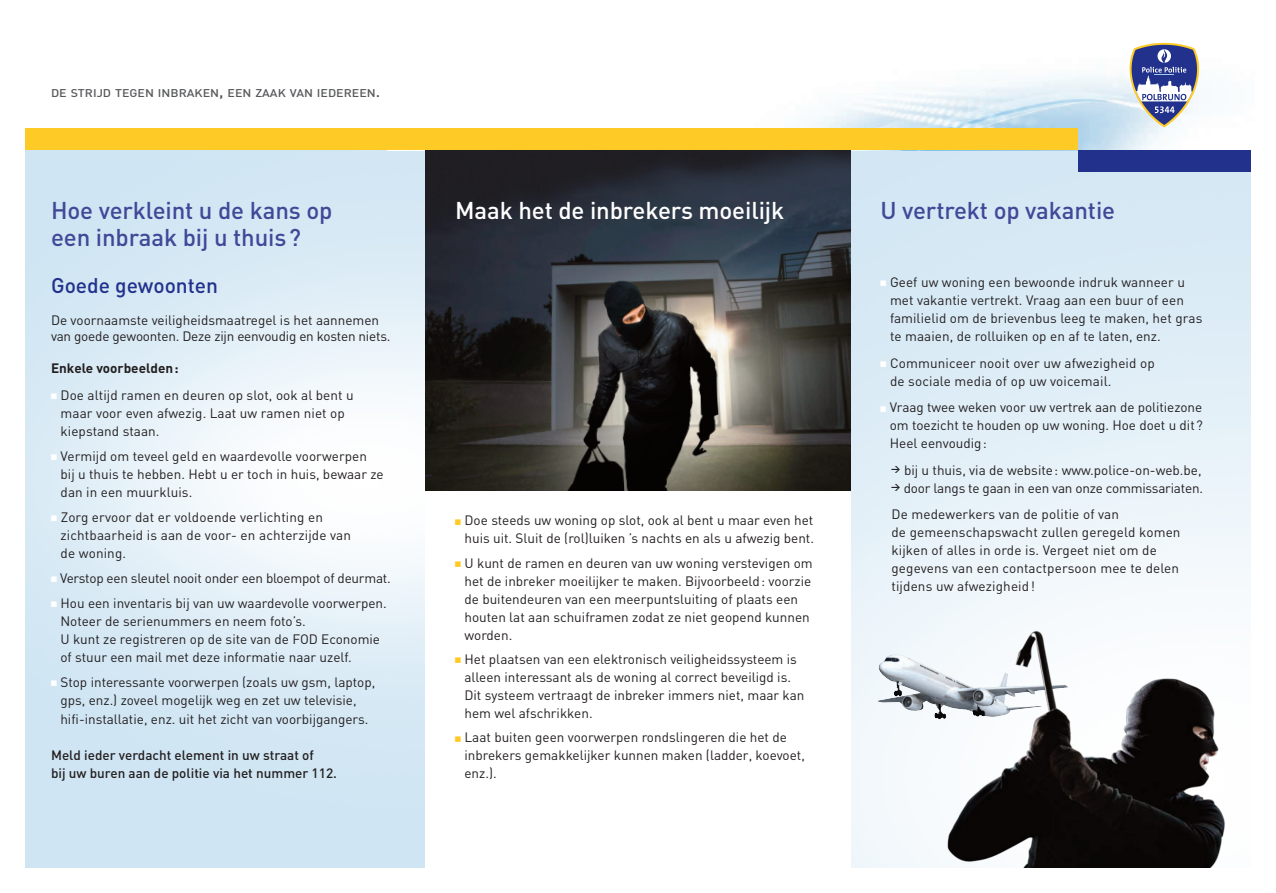
<style>
.page{position:relative;width:1276px;height:893px;background:#fff}
.page>*{position:absolute;margin:0;border:0;box-sizing:border-box;transform-origin:0 0}
.t1{font:500 24px/27px "DIN";letter-spacing:-.005em;color:#404998}
.t2{font:500 24px "DIN";letter-spacing:-.005em;color:#fff}
.t3{font:500 21px "DIN";color:#22328c}
.t4{font:13.5px/18px "DIN";color:#231f20}
.t5{font:500 13.5px/18.3px "DIN";color:#231f20}
.t6{font:13.5px "DIN";letter-spacing:-.02em;color:#231f20}
.t7{font:700 13.5px "DIN";color:#231f20}
.t8{font:500 11.1px "DIN";color:#57585a;scale:1.11 1}
.s1{font-size:14.85px}
.s2{color:#fff}
.s3{color:#fecb26}
</style>
<div class="page">
<img style="left:850px;top:150px;width:400px;height:717px">
<img style="left:877px;top:654px;width:56px;height:65px">
<img style="left:933px;top:619px;width:297px;height:248px">
<img style="left:737px;top:42px;width:463px;height:108px">
<svg style="left:1119px;top:43px;width:80px;height:92px"></svg>
<div style="left:26px;top:129px;width:1052px;height:21px;background:#fecb26"></div>
<div style="left:1078px;top:150px;width:172px;height:21px;background:#22328c"></div>
<img style="left:425px;top:150px;width:425px;height:340px">
<p class="t8" style="left:51px;top:86px;width:298px">DE STRIJD TEGEN INBRAKEN<span class="s1">,</span> EEN ZAAK VAN IEDEREEN<span class="s1">.</span></p>
<h1 class="t1" style="left:51px;top:197px;width:283px">Hoe verkleint u de kans op een inbraak bij u thuis?</h1>
<h2 class="t3" style="left:51px;top:273px;width:169px">Goede gewoonten</h2>
<p class="t4" style="left:51px;top:312px;width:341px;line-height:16px">De voornaamste veiligheidsmaatregel is het aannemen van goede gewoonten. Deze zijn eenvoudig en kosten niets.</p>
<p class="t7" style="left:51px;top:360px;width:129px">Enkele voorbeelden:</p>
<p class="t4" style="left:61px;top:386px;width:295px;text-indent:-10px"><span class="s2">■</span> Doe altijd ramen en deuren op slot, ook al bent u maar voor even afwezig. Laat uw ramen niet op kiepstand staan.</p>
<p class="t4" style="left:61px;top:447px;width:325px;text-indent:-10px"><span class="s2">■</span> Vermijd om teveel geld en waardevolle voorwerpen bij u thuis te hebben. Hebt u er toch in huis, bewaar ze dan in een muurkluis.</p>
<p class="t4" style="left:61px;top:508px;width:292px;text-indent:-10px"><span class="s2">■</span> Zorg ervoor dat er voldoende verlichting en zichtbaar heid is aan de voor- en achterzijde van de woning.</p>
<p class="t6" style="left:51px;top:570px;width:341px"><span class="s2">■</span> Verstop een sleutel nooit onder een bloempot of deurmat.</p>
<p class="t4" style="left:60px;top:594px;width:328px;text-indent:-9px"><span class="s2">■</span> Hou een inventaris bij van uw waardevolle voorwerpen.<br>Noteer de serienummers en neem foto’s.<br>U kunt ze registreren op de site van de FOD Economie of stuur een mail met deze informatie naar uzelf.</p>
<p class="t4" style="left:60px;top:673px;width:316px;text-indent:-9px"><span class="s2">■</span> Stop interessante voorwerpen (zoals uw gsm, laptop, gps, enz.) zoveel mogelijk weg en zet uw televisie, hifi-installatie, enz. uit het zicht van voorbijgangers.</p>
<p class="t5" style="left:51px;top:746px;width:287px">Meld ieder verdacht element in uw straat of<br>bij uw buren aan de politie via het nummer 112.</p>
<h1 class="t2" style="left:455px;top:196px;width:331px">Maak het de inbrekers moeilijk</h1>
<p class="t4" style="left:455px;top:512px;width:360px;text-align:right"><span class="s3">■</span> Doe steeds uw woning op slot, ook al bent u maar even het huis uit. Sluit de (rol)luiken ’s nachts en als u afwezig bent.</p>
<p class="t4" style="left:464px;top:554px;width:350px;text-indent:-9px"><span class="s3">■</span> U kunt de ramen en deuren van uw woning verstevigen om het de inbreker moeilijker te maken. Bijvoorbeeld: voorzie de buitendeuren van een meerpuntsluiting of plaats een houten lat aan schuiframen zodat ze niet geopend kunnen worden.</p>
<p class="t4" style="left:464px;top:650px;width:341px;text-indent:-9px"><span class="s3">■</span> Het plaatsen van een elektronisch veiligheidssysteem is alleen interessant als de woning al correct beveiligd is.<br>Dit systeem vertraagt de inbreker immers niet, maar kan hem wel afschrikken.</p>
<p class="t4" style="left:464px;top:729px;width:342px;text-indent:-9px"><span class="s3">■</span> Laat buiten geen voorwerpen rondslingeren die het de inbrekers gemakkelijker kunnen maken (ladder, koevoet, enz.).</p>
<h1 class="t1" style="left:880px;top:197px;width:236px">U vertrekt op vakantie</h1>
<p class="t4" style="left:890px;top:273px;width:314px;text-indent:-10px"><span class="s2">■</span> Geef uw woning een bewoonde indruk wanneer u met vakantie vertrekt. Vraag aan een buur of een familielid om de brievenbus leeg te maken, het gras te maaien, de rolluiken op en af te laten, enz.</p>
<p class="t4" style="left:890px;top:354px;width:266px;text-indent:-10px"><span class="s2">■</span> Communiceer nooit over uw afwezigheid op de sociale media of op uw voicemail.</p>
<p class="t4" style="left:890px;top:398px;width:314px;text-align:justify;text-indent:-9px"><span class="s2">■</span> Vraag twee weken voor uw vertrek aan de politiezone om toezicht te houden op uw woning. Hoe doet u dit?<br>Heel eenvoudig:</p>
<p class="t4" style="left:891px;top:461px;width:313px"><sup>&gt;</sup> bij u thuis, via de website: www.police-on-web.be, <sup>&gt;</sup> door langs te gaan in een van onze commissariaten.</p>
<p class="t4" style="left:891px;top:505px;width:290px">De medewerkers van de politie of van<br>de gemeenschapswacht zullen geregeld komen kijken of alles in orde is. Vergeet niet om de gegevens van een contactpersoon mee te delen tijdens uw afwezigheid!</p>
</div>
